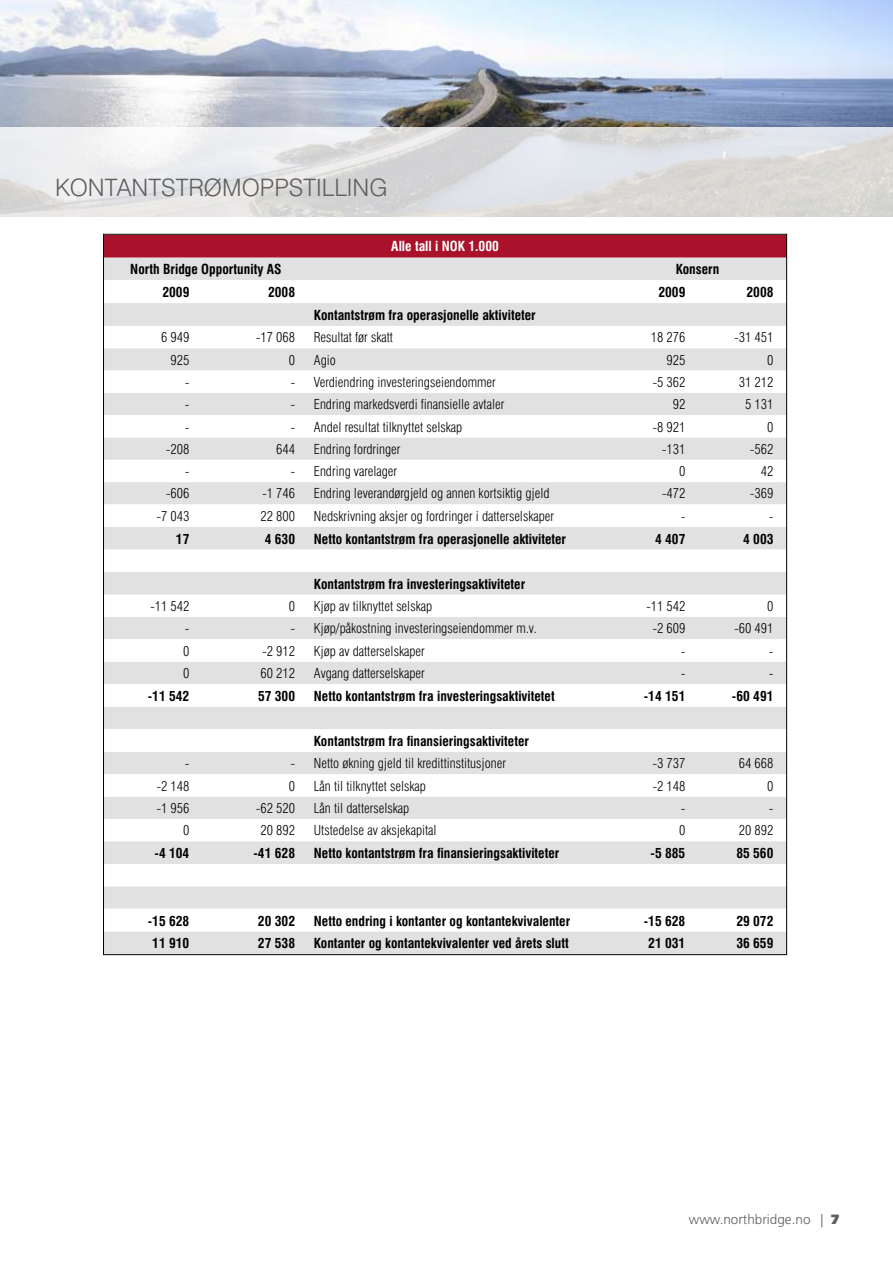
<style>
.page{position:relative;width:893px;height:1263px;background:#fff}
.page>*{position:absolute;margin:0;border:0;box-sizing:border-box;transform-origin:0 0}
.t1{font:300 24px "Swiss 721 BT";color:#605f5e}
.t2{font:300 condensed 13.5px "Swiss 721 BT";color:#000}
.t3{font:700 condensed 13.5px "Swiss 721 BT";color:#000}
.t4{font:300 13.5px "Frutiger";color:#605f5e}
.t5{font:700 condensed 13.5px "Swiss 721 BT";color:#fff}
.s1{font-weight:900}
</style>
<div class="page">
<img style="left:0;top:0;width:893px;height:128px">
<svg style="left:0;top:128px;width:893px;height:89px;background:#e0e0e1"></svg>
<div style="left:104px;top:235px;width:682px;height:22px;background:#a9122a"></div>
<div style="left:105px;top:257px;width:680px;height:696px;background:#e1e1e1"></div>
<svg style="left:105px;top:280px;width:680px;height:651px"></svg>
<h1 class="t1" style="left:55px;top:173px;width:185px">KO NTANTSTRØMOPP</h1>
<h1 class="t1" style="left:289px;top:173px;width:100px">STILLING</h1>
<p class="t5" style="left:391px;top:238px;width:109px">Alle tall i NOK 1.000</p>
<p class="t3" style="left:130px;top:261px;width:153px">North Bridge Opportunity AS</p>
<p class="t3" style="left:676px;top:261px;width:45px">Konsern</p>
<p class="t3" style="left:162px;top:284px;width:28px">2009</p>
<p class="t3" style="left:268px;top:284px;width:28px">2008</p>
<p class="t3" style="left:658px;top:284px;width:28px">2009</p>
<p class="t3" style="left:746px;top:284px;width:29px">2008</p>
<p class="t3" style="left:314px;top:307px;width:223px">Kontantstrøm fra operasjonelle aktiviteter</p>
<p class="t2" style="left:161px;top:329px;width:30px">6 949</p>
<p class="t2" style="left:256px;top:329px;width:41px">-17 068</p>
<p class="t2" style="left:314px;top:329px;width:81px">Resultat før skatt</p>
<p class="t2" style="left:651px;top:329px;width:36px">18 276</p>
<p class="t2" style="left:734px;top:329px;width:41px">-31 451</p>
<p class="t2" style="left:170px;top:351px;width:20px">925</p>
<p class="t2" style="left:289px;top:351px;width:8px">0</p>
<p class="t2" style="left:314px;top:351px;width:23px">Agio</p>
<p class="t2" style="left:666px;top:351px;width:20px">925</p>
<p class="t2" style="left:767px;top:351px;width:8px">0</p>
<p class="t2" style="left:185px;top:374px;width:6px">-</p>
<p class="t2" style="left:290px;top:374px;width:207px">- Verdiendring investeringseiendommer</p>
<p class="t2" style="left:652px;top:374px;width:35px">-5 362</p>
<p class="t2" style="left:739px;top:374px;width:36px">31 212</p>
<p class="t2" style="left:185px;top:396px;width:6px">-</p>
<p class="t2" style="left:290px;top:396px;width:215px">- Endring markedsverdi finansielle avtaler</p>
<p class="t2" style="left:673px;top:396px;width:14px">92</p>
<p class="t2" style="left:745px;top:396px;width:30px">5 131</p>
<p class="t2" style="left:185px;top:418px;width:6px">-</p>
<p class="t2" style="left:290px;top:418px;width:173px">- Andel resultat tilknyttet selskap</p>
<p class="t2" style="left:652px;top:418px;width:35px">-8 921</p>
<p class="t2" style="left:767px;top:418px;width:8px">0</p>
<p class="t2" style="left:166px;top:441px;width:25px">-208</p>
<p class="t2" style="left:276px;top:441px;width:20px">644</p>
<p class="t2" style="left:314px;top:441px;width:88px">Endring fordringer</p>
<p class="t2" style="left:662px;top:441px;width:25px">-131</p>
<p class="t2" style="left:750px;top:441px;width:25px">-562</p>
<p class="t2" style="left:185px;top:463px;width:6px">-</p>
<p class="t2" style="left:290px;top:463px;width:108px">- Endring varelager</p>
<p class="t2" style="left:679px;top:463px;width:8px">0</p>
<p class="t2" style="left:761px;top:463px;width:14px">42</p>
<p class="t2" style="left:166px;top:485px;width:25px">-606</p>
<p class="t2" style="left:262px;top:485px;width:35px">-1 746</p>
<p class="t2" style="left:314px;top:485px;width:237px">Endring leverandørgjeld og annen kortsiktig gjeld</p>
<p class="t2" style="left:662px;top:485px;width:25px">-472</p>
<p class="t2" style="left:750px;top:485px;width:25px">-369</p>
<p class="t2" style="left:156px;top:508px;width:35px">-7 043</p>
<p class="t2" style="left:260px;top:508px;width:36px">22 800</p>
<p class="t2" style="left:314px;top:508px;width:242px">Nedskrivning aksjer og fordringer i datterselskaper</p>
<p class="t2" style="left:681px;top:508px;width:6px">-</p>
<p class="t2" style="left:769px;top:508px;width:6px">-</p>
<p class="t3" style="left:176px;top:531px;width:15px">17</p>
<p class="t3" style="left:265px;top:531px;width:32px">4 630</p>
<p class="t3" style="left:314px;top:531px;width:254px">Netto kontantstrøm fra operasjonelle aktiviteter</p>
<p class="t3" style="left:655px;top:531px;width:32px">4 407</p>
<p class="t3" style="left:743px;top:531px;width:32px">4 003</p>
<p class="t3" style="left:314px;top:576px;width:213px">Kontantstrøm fra investeringsaktiviteter</p>
<p class="t2" style="left:150px;top:598px;width:41px">-11 542</p>
<p class="t2" style="left:289px;top:598px;width:8px">0</p>
<p class="t2" style="left:314px;top:598px;width:120px">Kjøp av tilknyttet selskap</p>
<p class="t2" style="left:646px;top:598px;width:41px">-11 542</p>
<p class="t2" style="left:767px;top:598px;width:8px">0</p>
<p class="t2" style="left:185px;top:620px;width:6px">-</p>
<p class="t2" style="left:290px;top:620px;width:248px">- Kjøp/påkostning investeringseiendommer m.v.</p>
<p class="t2" style="left:652px;top:620px;width:35px">-2 609</p>
<p class="t2" style="left:734px;top:620px;width:41px">-60 491</p>
<p class="t2" style="left:183px;top:643px;width:8px">0</p>
<p class="t2" style="left:262px;top:643px;width:35px">-2 912</p>
<p class="t2" style="left:314px;top:643px;width:112px">Kjøp av datterselskaper</p>
<p class="t2" style="left:681px;top:643px;width:6px">-</p>
<p class="t2" style="left:769px;top:643px;width:6px">-</p>
<p class="t2" style="left:183px;top:665px;width:8px">0</p>
<p class="t2" style="left:260px;top:665px;width:36px">60 212</p>
<p class="t2" style="left:314px;top:665px;width:112px">Avgang datterselskaper</p>
<p class="t2" style="left:681px;top:665px;width:6px">-</p>
<p class="t2" style="left:769px;top:665px;width:6px">-</p>
<p class="t3" style="left:148px;top:688px;width:43px">-11 542</p>
<p class="t3" style="left:258px;top:688px;width:39px">57 300</p>
<p class="t3" style="left:314px;top:688px;width:242px">Netto kontantstrøm fra investeringsaktivitetet</p>
<p class="t3" style="left:644px;top:688px;width:43px">-14 151</p>
<p class="t3" style="left:732px;top:688px;width:43px">-60 491</p>
<p class="t3" style="left:314px;top:733px;width:217px">Kontantstrøm fra finansieringsaktiviteter</p>
<p class="t2" style="left:185px;top:755px;width:6px">-</p>
<p class="t2" style="left:290px;top:755px;width:217px">- Netto økning gjeld til kredittinstitusjoner</p>
<p class="t2" style="left:652px;top:755px;width:35px">-3 737</p>
<p class="t2" style="left:739px;top:755px;width:36px">64 668</p>
<p class="t2" style="left:156px;top:777px;width:35px">-2 148</p>
<p class="t2" style="left:289px;top:777px;width:8px">0</p>
<p class="t2" style="left:314px;top:777px;width:114px">Lån til tilknyttet selskap</p>
<p class="t2" style="left:652px;top:777px;width:35px">-2 148</p>
<p class="t2" style="left:767px;top:777px;width:8px">0</p>
<p class="t2" style="left:156px;top:800px;width:35px">-1 956</p>
<p class="t2" style="left:256px;top:800px;width:41px">-62 520</p>
<p class="t2" style="left:314px;top:800px;width:97px">Lån til datterselskap</p>
<p class="t2" style="left:681px;top:800px;width:6px">-</p>
<p class="t2" style="left:769px;top:800px;width:6px">-</p>
<p class="t2" style="left:183px;top:822px;width:8px">0</p>
<p class="t2" style="left:260px;top:822px;width:36px">20 892</p>
<p class="t2" style="left:314px;top:822px;width:124px">Utstedelse av aksjekapital</p>
<p class="t2" style="left:679px;top:822px;width:8px">0</p>
<p class="t2" style="left:739px;top:822px;width:36px">20 892</p>
<p class="t3" style="left:155px;top:845px;width:36px">-4 104</p>
<p class="t3" style="left:254px;top:845px;width:43px">-41 628</p>
<p class="t3" style="left:314px;top:845px;width:247px">Netto kontantstrøm fra finansieringsaktiviteter</p>
<p class="t3" style="left:651px;top:845px;width:36px">-5 885</p>
<p class="t3" style="left:736px;top:845px;width:39px">85 560</p>
<p class="t3" style="left:148px;top:912px;width:43px">-15 628</p>
<p class="t3" style="left:258px;top:912px;width:39px">20 302</p>
<p class="t3" style="left:314px;top:912px;width:258px">Netto endring i kontanter og kontantekvivalenter</p>
<p class="t3" style="left:644px;top:912px;width:43px">-15 628</p>
<p class="t3" style="left:736px;top:912px;width:39px">29 072</p>
<p class="t3" style="left:152px;top:935px;width:39px">11 910</p>
<p class="t3" style="left:258px;top:935px;width:39px">27 538</p>
<p class="t3" style="left:314px;top:935px;width:256px">Kontanter og kontantekvivalenter ved årets slutt</p>
<p class="t3" style="left:648px;top:935px;width:39px">21 031</p>
<p class="t3" style="left:736px;top:935px;width:39px">36 659</p>
<p class="t4" style="left:689px;top:1211px;width:152px">www.northbridge.no | <span class="s1">7</span></p>
</div>
